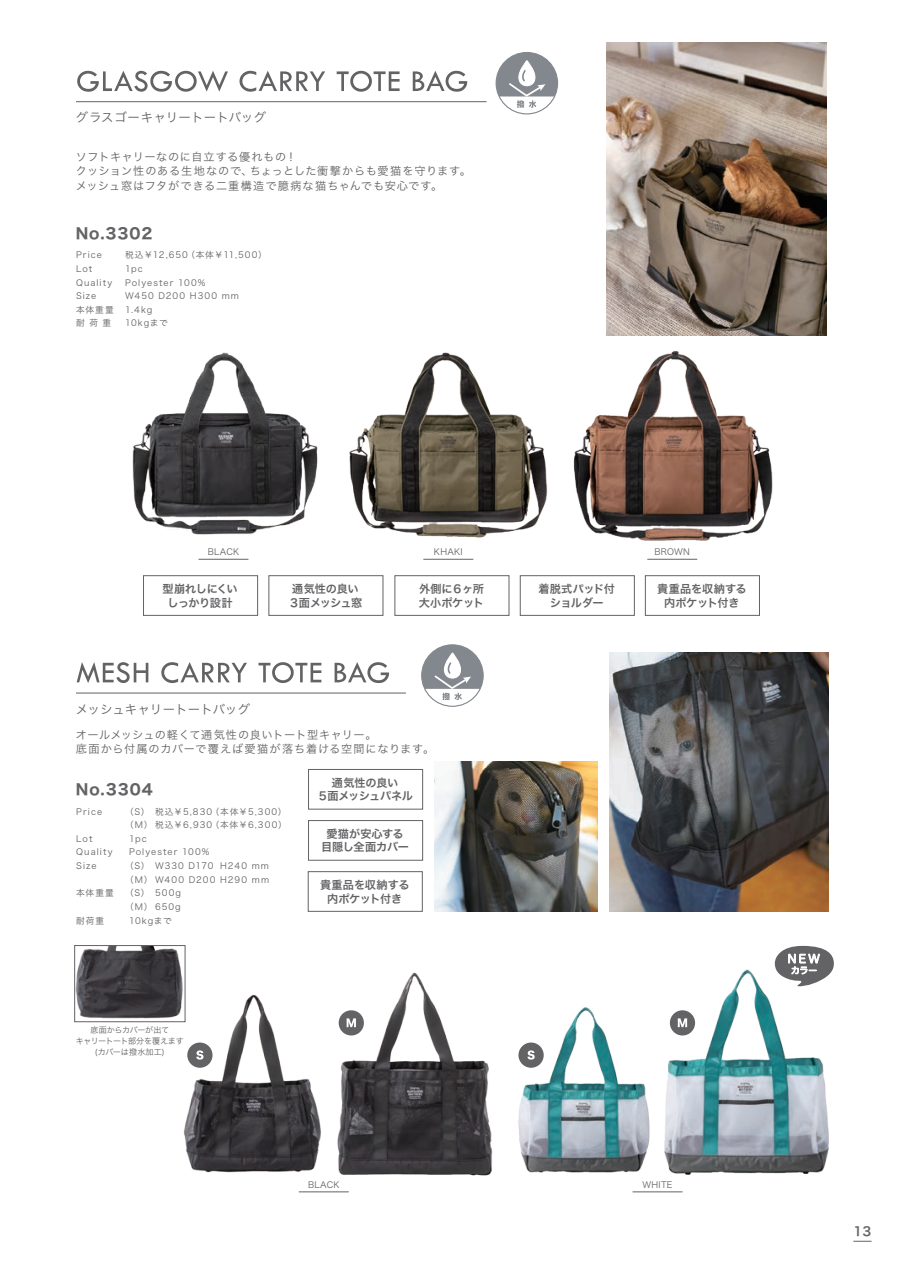
<style>
.page{position:relative;width:903px;height:1275px;background:#fff}
.page>*{position:absolute;margin:0;border:0;box-sizing:border-box;transform-origin:0 0}
.t1{font:14.88px "Hiragino Sans W7";letter-spacing:.06em;color:#636366}
.t2{font:12.42px "Hira Kaku Pro W3";letter-spacing:.03em;color:#636366}
.t3{font:12.42px "Hira Kaku Pro W3";color:#636366}
.t4{font:12.42px "Hira Kaku Pro W6";color:#636366}
.t5{font:11.2px/14.9px "Hira Kaku Pro W3";letter-spacing:.065em;color:#636366}
.t6{font:11.2px/13.7px "Hira Kaku Pro W6";letter-spacing:-.03em;color:#636366;text-align:center}
.t7{font:11.2px/13.7px "Hira Kaku Pro W6";letter-spacing:-.01em;color:#636366;text-align:center}
.t8{font:11.2px/13.7px "Hira Kaku Pro W6";letter-spacing:-.05em;color:#636366;text-align:center}
.t9{font:8.75px/13.7px "Hiragino Sans W3";letter-spacing:.125em;color:#636366}
.t10{font:8.75px "Hira Kaku Pro W3";letter-spacing:.03em;color:#636366}
.t11{font:8.05px/11.2px "Hira Kaku Pro W3";letter-spacing:-.03em;color:#636366;text-align:center}
</style>
<div class="page">
<svg style="left:77px;top:71px;width:390px;height:21px"></svg>
<hr style="left:76px;top:101px;width:410px;height:1px;background:#636366">
<div style="left:496px;top:52px;width:61px;height:62px;background:#83888e;border-radius:50%"></div>
<svg style="left:519px;top:61px;width:16px;height:25px"></svg>
<div style="left:518px;top:60px;width:18px;height:26px;border:1px solid #fff;border-radius:8px"></div>
<svg style="left:499px;top:69px;width:55px;height:45px"></svg>
<div style="left:495px;top:52px;width:63px;height:62px;border:1px solid #83888e;border-radius:50%"></div>
<img style="left:337px;top:972px;width:156px;height:204px">
<img style="left:180px;top:991px;width:141px;height:182px">
<img style="left:76px;top:947px;width:107px;height:73px">
<div style="left:74px;top:945px;width:111px;height:77px;border:1px solid #636366"></div>
<div style="left:308px;top:769px;width:115px;height:40px;border:1px solid #636366"></div>
<div style="left:308px;top:820px;width:115px;height:40px;border:1px solid #636366"></div>
<div style="left:308px;top:871px;width:114px;height:41px;border:1px solid #636366"></div>
<svg style="left:77px;top:662px;width:312px;height:21px"></svg>
<hr style="left:76px;top:693px;width:330px;height:1px;background:#636366">
<div style="left:422px;top:645px;width:61px;height:61px;background:#83888e;border-radius:50%"></div>
<svg style="left:444px;top:653px;width:17px;height:25px"></svg>
<div style="left:444px;top:652px;width:17px;height:27px;border:1px solid #fff;border-radius:8px"></div>
<svg style="left:425px;top:661px;width:55px;height:45px"></svg>
<div style="left:421px;top:644px;width:63px;height:63px;border:1px solid #83888e;border-radius:50%"></div>
<div style="left:187px;top:1042px;width:25px;height:26px;background:#636366;border-radius:50%"></div>
<svg style="left:196px;top:1050px;width:7px;height:9px"></svg>
<div style="left:339px;top:1010px;width:25px;height:25px;background:#636366;border-radius:50%"></div>
<svg style="left:346px;top:1018px;width:10px;height:9px"></svg>
<hr style="left:299px;top:1191px;width:49px;height:1px;background:#636366">
<img style="left:606px;top:43px;width:220px;height:293px">
<div style="left:143px;top:575px;width:115px;height:41px;border:1px solid #636366"></div>
<div style="left:395px;top:575px;width:114px;height:41px;border:1px solid #636366"></div>
<div style="left:269px;top:575px;width:114px;height:41px;border:1px solid #636366"></div>
<div style="left:520px;top:575px;width:115px;height:41px;border:1px solid #636366"></div>
<div style="left:645px;top:575px;width:115px;height:41px;border:1px solid #636366"></div>
<img style="left:573px;top:351px;width:200px;height:190px">
<img style="left:132px;top:352px;width:186px;height:183px">
<img style="left:349px;top:352px;width:199px;height:186px">
<hr style="left:199px;top:559px;width:49px;height:1px;background:#636366">
<hr style="left:424px;top:559px;width:49px;height:1px;background:#636366">
<hr style="left:648px;top:559px;width:49px;height:1px;background:#636366">
<img style="left:609px;top:653px;width:219px;height:258px">
<img style="left:435px;top:761px;width:162px;height:150px">
<img style="left:664px;top:962px;width:164px;height:213px">
<img style="left:518px;top:1007px;width:132px;height:166px">
<svg style="left:775px;top:946px;width:59px;height:40px"></svg>
<div style="left:518px;top:1042px;width:26px;height:26px;background:#636366;border-radius:50%"></div>
<svg style="left:527px;top:1050px;width:8px;height:9px"></svg>
<div style="left:670px;top:1010px;width:25px;height:25px;background:#636366;border-radius:50%"></div>
<svg style="left:678px;top:1018px;width:9px;height:9px"></svg>
<hr style="left:633px;top:1191px;width:49px;height:1px;background:#636366">
<svg style="left:853px;top:1241px;width:18px;height:1px"></svg>
<h2 class="t2" style="left:76px;top:107px;width:192px">グラスゴーキャリートートバッグ</h2>
<p class="t5" style="left:76px;top:148px;width:397px">ソフトキャリーなのに自立する優れもの！<br>クッション性のある生地なので、ちょっとした衝撃からも愛猫を守ります。メッシュ窓はフタができる二重構造で臆病な猫ちゃんでも安心です。</p>
<h1 class="t1" style="left:76px;top:222px;width:78px">No.3302</h1>
<p class="t9" style="left:76px;top:248px;width:28px">Price</p>
<p class="t9" style="left:125px;top:248px;width:143px">税込￥12,650（本体￥11,500）</p>
<p class="t9" style="left:76px;top:261px;width:18px">Lot</p>
<p class="t9" style="left:125px;top:261px;width:19px">1pc</p>
<p class="t9" style="left:76px;top:275px;width:38px">Quality</p>
<p class="t9" style="left:125px;top:275px;width:82px">Polyester 100%</p>
<p class="t9" style="left:76px;top:288px;width:22px">Size</p>
<p class="t9" style="left:125px;top:288px;width:115px">W450 D200 H300 mm</p>
<p class="t9" style="left:76px;top:302px;width:39px">本体重量</p>
<p class="t9" style="left:125px;top:302px;width:29px">1.4kg</p>
<p class="t9" style="left:76px;top:316px;width:37px">耐荷重</p>
<p class="t9" style="left:125px;top:316px;width:44px">10kgまで</p>
<p class="t10" style="left:208px;top:544px;width:33px">BLACK</p>
<p class="t10" style="left:434px;top:544px;width:30px">KHAKI</p>
<p class="t10" style="left:654px;top:544px;width:37px">BROWN</p>
<p class="t6" style="left:288px;top:581px;width:76px">通気性の良い<br>３面メッシュ窓</p>
<p class="t8" style="left:539px;top:581px;width:78px">着脱式パッド付ショルダー</p>
<p class="t6" style="left:657px;top:581px;width:91px">貴重品を収納する内ポケット付き</p>
<p class="t6" style="left:162px;top:581px;width:77px">型崩れしにくいしっかり設計</p>
<p class="t6" style="left:419px;top:581px;width:66px;text-align:left">外側に６ヶ所大小ポケット</p>
<h2 class="t3" style="left:76px;top:698px;width:176px">メッシュキャリートートバッグ</h2>
<p class="t5" style="left:76px;top:726px;width:360px">オールメッシュの軽くて通気性の良いトート型キャリー。<br>底面から付属のカバーで覆えば愛猫が落ち着ける空間になります。</p>
<h1 class="t1" style="left:76px;top:778px;width:78px">No.3304</h1>
<p class="t6" style="left:317px;top:775px;width:98px">通気性の良い<br>５面メッシュパネル</p>
<p class="t7" style="left:321px;top:826px;width:89px">愛猫が安心する目隠し全面カバー</p>
<p class="t6" style="left:320px;top:877px;width:91px">貴重品を収納する内ポケット付き</p>
<p class="t9" style="left:76px;top:804px;width:28px">Price</p>
<p class="t9" style="left:125px;top:804px;width:163px">（S） 税込￥5,830（本体￥5,300）（M） 税込￥6,930（本体￥6,300）</p>
<p class="t9" style="left:76px;top:831px;width:18px">Lot</p>
<p class="t9" style="left:129px;top:831px;width:19px">1pc</p>
<p class="t9" style="left:76px;top:845px;width:38px">Quality</p>
<p class="t9" style="left:129px;top:845px;width:82px">Polyester 100%</p>
<p class="t9" style="left:76px;top:858px;width:22px">Size</p>
<p class="t9" style="left:125px;top:858px;width:145px">（S） W330 D170 H240 mm（M） W400 D200 H290 mm</p>
<p class="t9" style="left:76px;top:886px;width:39px">本体重量</p>
<p class="t9" style="left:125px;top:886px;width:57px">（S） 500g（M） 650g</p>
<p class="t9" style="left:76px;top:913px;width:30px">耐荷重</p>
<p class="t9" style="left:129px;top:913px;width:44px">10kgまで</p>
<p class="t11" style="left:76px;top:1024px;width:109px">底面からカバーが出て<br>キャリートート部分を覆えます(カバーは撥水加工)</p>
<p class="t10" style="left:308px;top:1177px;width:33px">BLACK</p>
<p class="t10" style="left:642px;top:1177px;width:31px">WHITE</p>
<h2 class="t4" style="left:853px;top:1220px;width:19px">13</h2>
</div>
